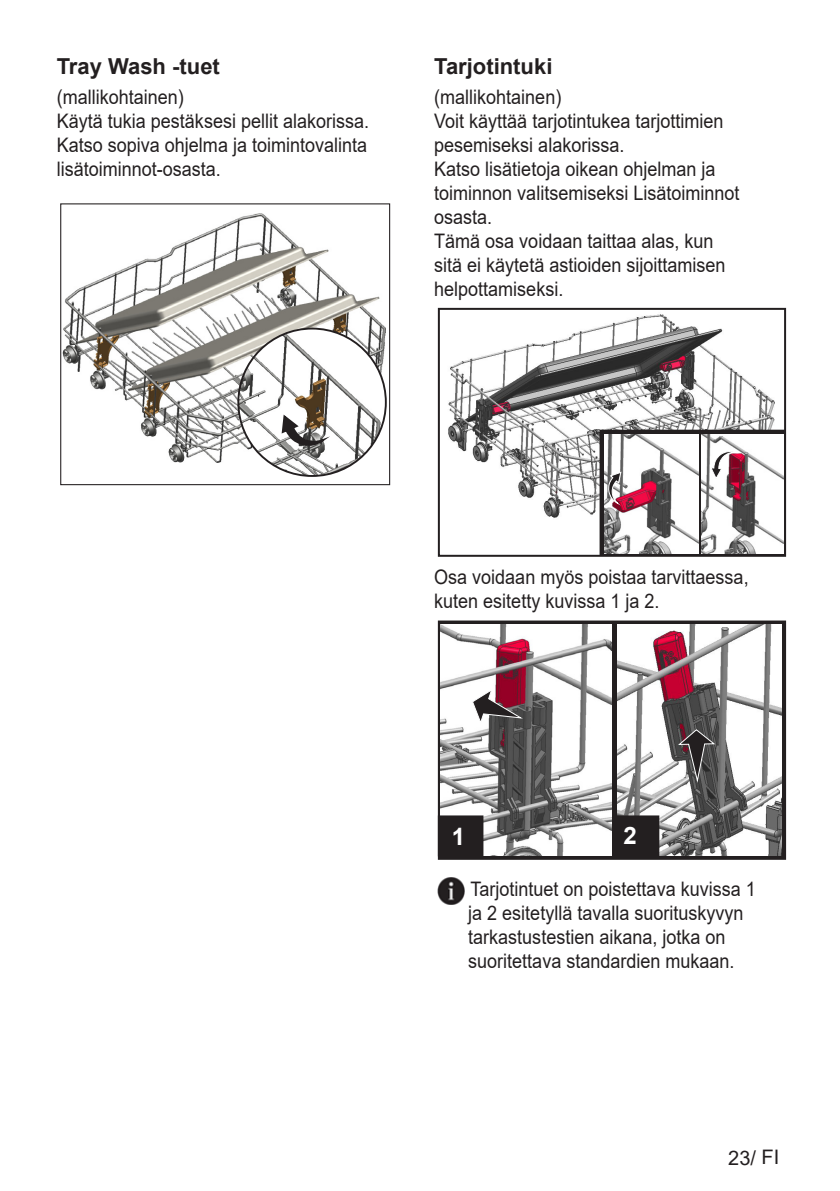
<style>
.page{position:relative;width:840px;height:1191px;background:#fff}
.page>*{position:absolute;margin:0;border:0;box-sizing:border-box;transform-origin:0 0}
.t1{font:700 24px "Arial";color:#fff}
.Baslik{font:700 22px "Arial";color:#231f20}
.Yazi_alanlari{font:20px/24px "Arial";color:#231f20;scale:.9 1}
.Girintili_Yazi{font:20px/24px "Arial";color:#231f20;scale:.9 1}
.Girintili_Yazi-2{font:20px "Arial";color:#231f20}
</style>
<div class="page">
<div style="left:60px;top:203px;width:330px;height:282px;border:1px solid #231f20"></div>
<img style="left:63px;top:214px;width:322px;height:248px">
<img style="left:238px;top:328px;width:142px;height:148px">
<svg style="left:280px;top:413px;width:56px;height:34px"></svg>
<img style="left:438px;top:307px;width:349px;height:230px">
<div style="left:437px;top:308px;width:348px;height:249px;border:2px solid #231f20"></div>
<svg style="left:602px;top:433px;width:179px;height:119px"></svg>
<div style="left:599px;top:430px;width:185px;height:125px;border:2px solid #231f20"></div>
<img style="left:701px;top:434px;width:81px;height:119px">
<img style="left:604px;top:434px;width:93px;height:119px">
<svg style="left:608px;top:471px;width:13px;height:34px"></svg>
<svg style="left:709px;top:451px;width:29px;height:28px"></svg>
<svg style="left:440px;top:623px;width:342px;height:233px;fill:#231f20"></svg>
<div style="left:437px;top:620px;width:348px;height:239px;border:2px solid #231f20"></div>
<img style="left:440px;top:624px;width:171px;height:231px">
<img style="left:616px;top:624px;width:165px;height:231px">
<svg style="left:471px;top:687px;width:54px;height:38px"></svg>
<svg style="left:676px;top:728px;width:40px;height:57px"></svg>
<div style="left:438px;top:816px;width:44px;height:39px;background:#231f20"></div>
<div style="left:437px;top:815px;width:46px;height:41px;border:2px solid #231f20"></div>
<div style="left:614px;top:816px;width:44px;height:39px;background:#231f20"></div>
<div style="left:613px;top:815px;width:46px;height:41px;border:2px solid #231f20"></div>
<img style="left:437px;top:877px;width:28px;height:27px">
<p class="Baslik" style="left:57px;top:51px;width:164px">Tray Wash -tuet</p>
<p class="Yazi_alanlari" style="left:57px;top:85px;width:143px">(mallikohtainen)</p>
<p class="Yazi_alanlari" style="left:57px;top:109px;width:348px">Käytä tukia pestäksesi pellit alakorissa.</p>
<p class="Yazi_alanlari" style="left:57px;top:133px;width:346px">Katso sopiva ohjelma ja toimintovalinta lisätoiminnot-osasta.</p>
<p class="Baslik" style="left:434px;top:51px;width:120px">Tarjotintuki</p>
<p class="Yazi_alanlari" style="left:434px;top:85px;width:143px">(mallikohtainen)</p>
<p class="Yazi_alanlari" style="left:434px;top:109px;width:323px">Voit käyttää tarjotintukea tarjottimien pesemiseksi alakorissa.</p>
<p class="Yazi_alanlari" style="left:434px;top:157px;width:340px">Katso lisätietoja oikean ohjelman ja toiminnon valitsemiseksi Lisätoiminnot osasta.</p>
<p class="Yazi_alanlari" style="left:434px;top:229px;width:325px">Tämä osa voidaan taittaa alas, kun sitä ei käytetä astioiden sijoittamisen helpottamiseksi.</p>
<p class="Yazi_alanlari" style="left:434px;top:565px;width:351px">Osa voidaan myös poistaa tarvittaessa, kuten esitetty kuvissa 1 ja 2.</p>
<p class="t1" style="left:451px;top:820px;width:15px">1</p>
<p class="t1" style="left:623px;top:818px;width:15px">2</p>
<p class="Girintili_Yazi" style="left:468px;top:877px;width:321px">Tarjotintuet on poistettava kuvissa 1 ja 2 esitetyllä tavalla suorituskyvyn tarkastustestien aikana, jotka on suoritettava standardien mukaan.</p>
<p class="Girintili_Yazi-2" style="left:727px;top:1143px;width:53px">23/ FI</p>
</div>
